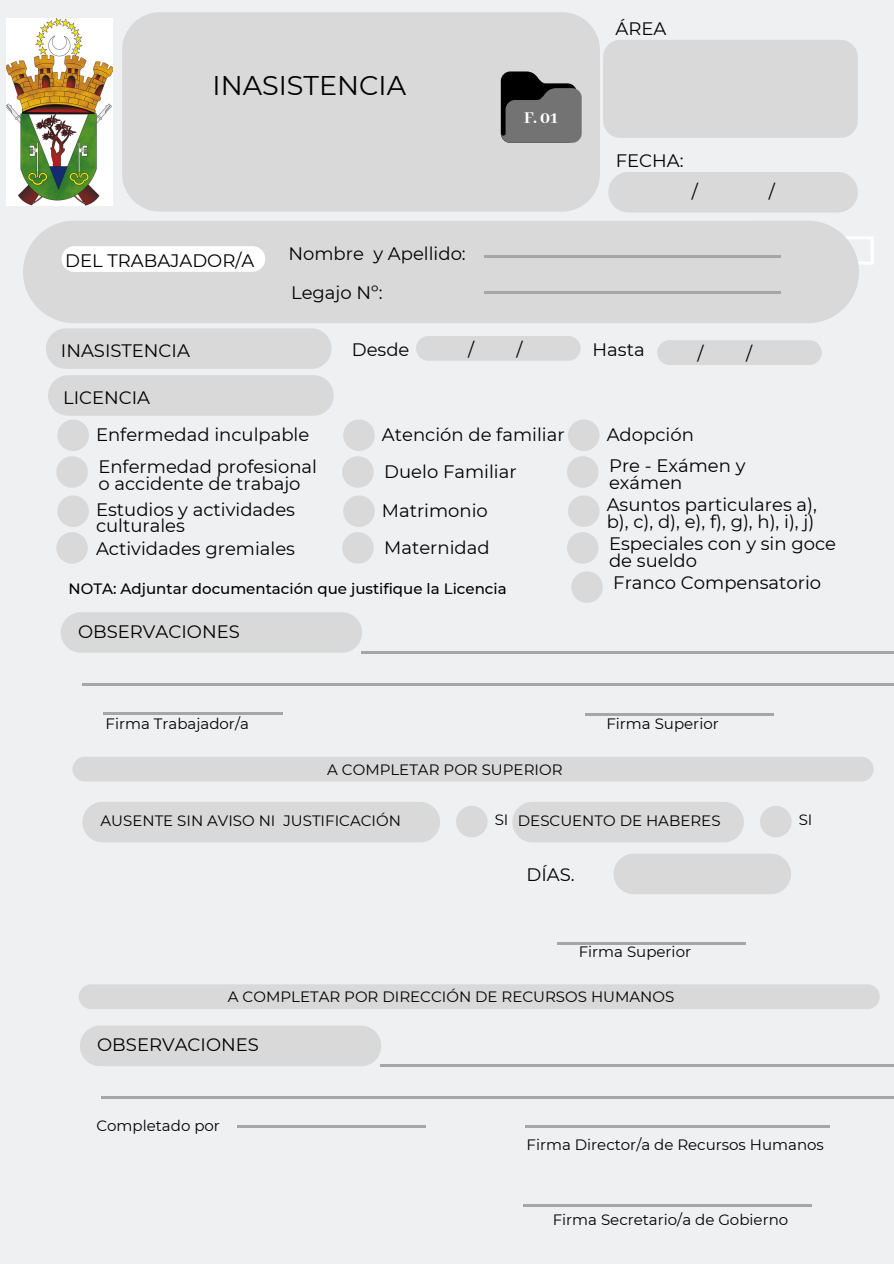
<style>
.page{position:relative;width:894px;height:1264px;background:#fff}
.page>*{position:absolute;margin:0;border:0;box-sizing:border-box;transform-origin:0 0}
.t1{font:27px "Montserrat";color:#000}
.t2{font:18px/17px "Montserrat";color:#000}
.t3{font:800 18px "Abhaya Libre";color:#fff}
.t4{font:15px "Montserrat";color:#000}
.t5{font:500 15px "Montserrat";color:#000}
</style>
<div class="page">
<div style="left:0;top:0;width:893px;height:1263px;background:#eef0f2"></div>
<div style="left:122px;top:12px;width:477px;height:199px;background:#d9d9d9;border-radius:38px"></div>
<svg style="left:500px;top:71px;width:81px;height:72px"></svg>
<img style="left:7px;top:19px;width:106px;height:187px">
<svg style="left:844px;top:236px;width:29px;height:28px"></svg>
<div style="left:608px;top:172px;width:249px;height:40px;background:#d9d9d9;border-radius:20px"></div>
<div style="left:603px;top:40px;width:254px;height:98px;background:#d9d9d9;border-radius:17px"></div>
<div style="left:23px;top:220px;width:835px;height:103px;background:#d9d9d9;border-radius:51px"></div>
<div style="left:61px;top:246px;width:204px;height:26px;background:#fff;border-radius:13px"></div>
<hr style="left:484px;top:255px;width:295px;height:3px;background:#a6a6a6">
<hr style="left:484px;top:291px;width:296px;height:2px;background:#a6a6a6">
<div style="left:48px;top:375px;width:285px;height:41px;background:#d9d9d9;border-radius:20px"></div>
<hr style="left:361px;top:651px;width:532px;height:2px;background:#a6a6a6">
<hr style="left:103px;top:712px;width:179px;height:3px;background:#a6a6a6">
<hr style="left:585px;top:713px;width:188px;height:3px;background:#a6a6a6">
<div style="left:72px;top:756px;width:801px;height:25px;background:#d9d9d9;border-radius:12px"></div>
<hr style="left:523px;top:1204px;width:288px;height:2px;background:#a6a6a6">
<hr style="left:525px;top:1125px;width:303px;height:2px;background:#a6a6a6">
<hr style="left:237px;top:1125px;width:188px;height:2px;background:#a6a6a6">
<svg style="left:56px;top:419px;width:33px;height:69px"></svg>
<div style="left:416px;top:336px;width:164px;height:25px;background:#d9d9d9;border-radius:12px"></div>
<div style="left:657px;top:340px;width:164px;height:25px;background:#d9d9d9;border-radius:12px"></div>
<svg style="left:760px;top:806px;width:31px;height:31px"></svg>
<div style="left:512px;top:801px;width:231px;height:41px;background:#d9d9d9;border-radius:20px"></div>
<div style="left:613px;top:853px;width:177px;height:41px;background:#d9d9d9;border-radius:20px"></div>
<div style="left:46px;top:328px;width:285px;height:41px;background:#d9d9d9;border-radius:20px"></div>
<svg style="left:56px;top:495px;width:33px;height:68px"></svg>
<svg style="left:342px;top:419px;width:32px;height:69px"></svg>
<svg style="left:342px;top:495px;width:32px;height:68px"></svg>
<svg style="left:567px;top:419px;width:32px;height:69px"></svg>
<svg style="left:567px;top:495px;width:32px;height:68px"></svg>
<svg style="left:571px;top:571px;width:31px;height:32px"></svg>
<div style="left:61px;top:612px;width:301px;height:40px;background:#d9d9d9;border-radius:20px"></div>
<hr style="left:82px;top:683px;width:811px;height:2px;background:#a6a6a6">
<svg style="left:456px;top:806px;width:31px;height:31px"></svg>
<div style="left:82px;top:801px;width:358px;height:41px;background:#d9d9d9;border-radius:20px"></div>
<hr style="left:557px;top:942px;width:188px;height:2px;background:#a6a6a6">
<div style="left:79px;top:984px;width:800px;height:25px;background:#d9d9d9;border-radius:12px"></div>
<hr style="left:380px;top:1064px;width:513px;height:3px;background:#a6a6a6">
<div style="left:80px;top:1025px;width:301px;height:41px;background:#d9d9d9;border-radius:20px"></div>
<hr style="left:101px;top:1096px;width:792px;height:2px;background:#a6a6a6">
<h1 class="t1" style="left:212px;top:69px;width:195px">INASISTENCIA</h1>
<p class="t2" style="left:65px;top:252px;width:190px">DEL TRABAJADOR/A</p>
<p class="t2" style="left:288px;top:234px;width:179px;line-height:38.7px">Nombre y Apellido:<br>Legajo Nº:</p>
<p class="t3" style="left:524px;top:107px;width:35px">F. 01</p>
<p class="t2" style="left:615px;top:20px;width:52px">ÁREA</p>
<p class="t2" style="left:615px;top:152px;width:69px">FECHA:</p>
<p class="t2" style="left:691px;top:183px;width:8px">/</p>
<p class="t2" style="left:768px;top:183px;width:8px">/</p>
<p class="t2" style="left:61px;top:342px;width:130px">INASISTENCIA</p>
<p class="t2" style="left:352px;top:341px;width:59px">Desde</p>
<p class="t2" style="left:468px;top:341px;width:8px">/</p>
<p class="t2" style="left:516px;top:341px;width:8px">/</p>
<p class="t2" style="left:592px;top:341px;width:54px">Hasta</p>
<p class="t2" style="left:697px;top:345px;width:8px">/</p>
<p class="t2" style="left:745px;top:345px;width:8px">/</p>
<p class="t2" style="left:96px;top:379px;width:215px;line-height:37.2px;text-indent:-33px">LICENCIA<br>Enfermedad inculpable</p>
<p class="t2" style="left:98px;top:458px;width:220px">Enfermedad profesional o accidente de trabajo</p>
<p class="t2" style="left:96px;top:500px;width:200px">Estudios y actividades culturales</p>
<p class="t2" style="left:96px;top:540px;width:200px">Actividades gremiales</p>
<p class="t2" style="left:382px;top:416px;width:184px;line-height:36.8px">Atención de familiar<br>Duelo Familiar</p>
<p class="t2" style="left:382px;top:492px;width:109px;line-height:36.8px">Matrimonio<br>Maternidad</p>
<p class="t5" style="left:68px;top:580px;width:439px">NOTA: Adjuntar documentación que justifique la Licencia</p>
<p class="t2" style="left:78px;top:623px;width:163px">OBSERVACIONES</p>
<p class="t2" style="left:606px;top:419px;width:140px;line-height:30.6px">Adopción<br>Pre - Exámen y</p>
<p class="t2" style="left:606px;top:471px;width:212px;line-height:22.4px">exámen<br>Asuntos particulares a),</p>
<p class="t2" style="left:606px;top:510px;width:231px;line-height:22px">b), c), d), e), f), g), h), i), j)<br>Especiales con y sin goce</p>
<p class="t2" style="left:609px;top:549px;width:213px;line-height:22.4px">de sueldo<br>Franco Compensatorio</p>
<p class="t4" style="left:105px;top:714px;width:145px">Firma Trabajador/a</p>
<p class="t4" style="left:606px;top:714px;width:114px">Firma Superior</p>
<p class="t4" style="left:327px;top:760px;width:237px">A COMPLETAR POR SUPERIOR</p>
<p class="t4" style="left:100px;top:811px;width:302px">AUSENTE SIN AVISO NI JUSTIFICACIÓN</p>
<p class="t4" style="left:494px;top:810px;width:15px">SI</p>
<p class="t4" style="left:517px;top:811px;width:204px">DESCUENTO DE HABERES</p>
<p class="t4" style="left:798px;top:810px;width:15px">SI</p>
<p class="t2" style="left:526px;top:865px;width:50px">DÍAS.</p>
<p class="t4" style="left:578px;top:943px;width:114px">Firma Superior</p>
<p class="t4" style="left:228px;top:987px;width:447px">A COMPLETAR POR DIRECCIÓN DE RECURSOS HUMANOS</p>
<p class="t2" style="left:97px;top:1036px;width:163px">OBSERVACIONES</p>
<p class="t4" style="left:96px;top:1116px;width:125px">Completado por</p>
<p class="t4" style="left:526px;top:1135px;width:299px">Firma Director/a de Recursos Humanos</p>
<p class="t4" style="left:552px;top:1210px;width:237px">Firma Secretario/a de Gobierno</p>
</div>
